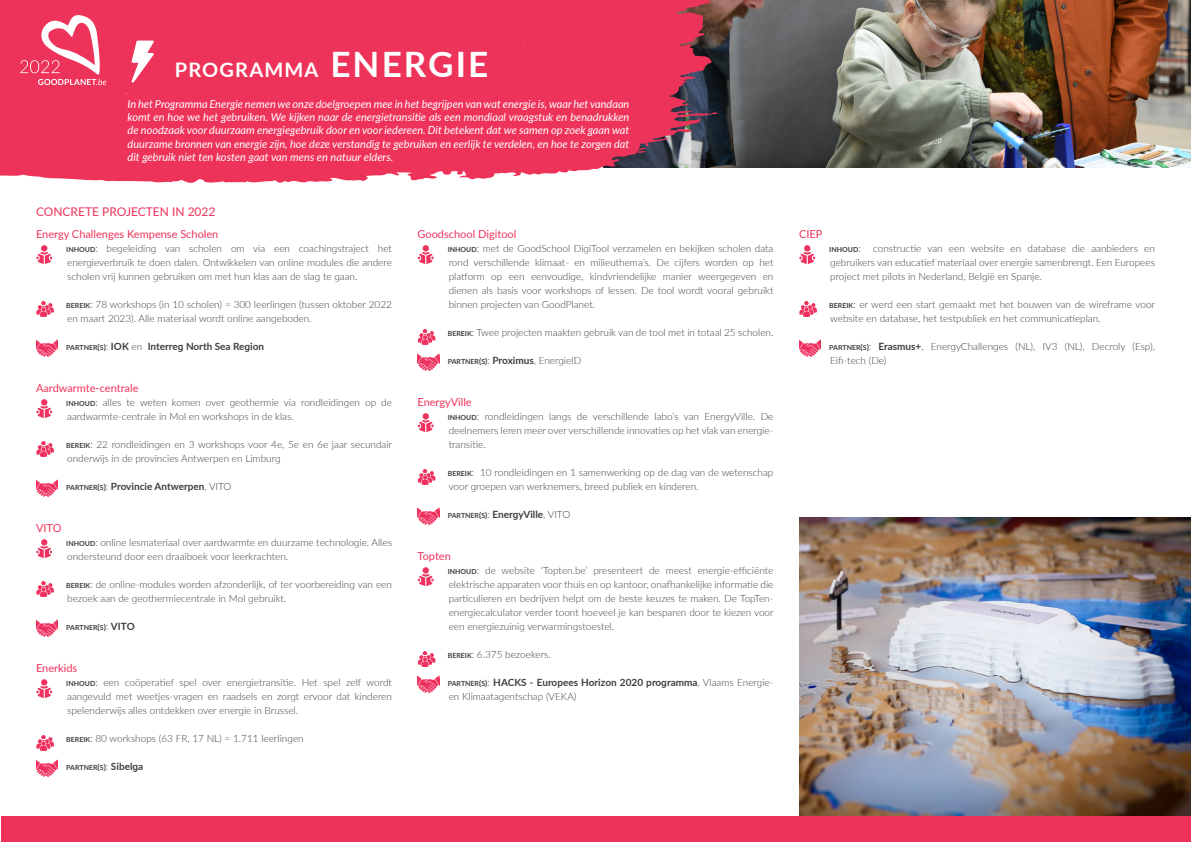
<style>
.page{position:relative;width:1191px;height:842px;background:#fff}
.page>*{position:absolute;margin:0;border:0;box-sizing:border-box;transform-origin:0 0}
.t1{font:700 20px "Lato";letter-spacing:.06em;color:#fff}
.t2{font:12px "Lato";color:#ee335a}
.t3{font:italic 11px/13.2px "Lato";color:#fff;text-align:justify}
.Projecttitel_Rood{font:11px "Lato";color:#ee335a}
.t4{font:300 10px/14px "Lato";color:#3e3e3f}
.t5{font:700 10px "Lato";color:#3e3e3f}
.t6{font:700 7px "Lato";color:#3e3e3f}
.s1{font-size:35px}
.s2{font-weight:700;font-size:7px}
.s3{font-style:inherit}
.s4{font-size:7px}
.s5{font-size:8px}
.s6{font-weight:300}
.s7{font-weight:300;font-size:10px}
.s8{font-size:10px}
.s9{font-weight:700;font-size:8px}
.s10{font-weight:700}
</style>
<div class="page">
<img style="left:717px;top:0;width:474px;height:167px">
<svg style="left:0;top:0;width:717px;height:183px;background:#e63c60"></svg>
<svg style="left:132px;top:41px;width:22px;height:42px"></svg>
<svg style="left:36px;top:245px;width:16px;height:19px"></svg>
<svg style="left:36px;top:301px;width:18px;height:16px"></svg>
<svg style="left:36px;top:340px;width:22px;height:17px"></svg>
<svg style="left:36px;top:399px;width:16px;height:19px"></svg>
<svg style="left:36px;top:441px;width:18px;height:16px"></svg>
<svg style="left:36px;top:480px;width:22px;height:17px"></svg>
<svg style="left:36px;top:539px;width:16px;height:19px"></svg>
<svg style="left:36px;top:581px;width:18px;height:16px"></svg>
<svg style="left:36px;top:620px;width:22px;height:17px"></svg>
<svg style="left:36px;top:679px;width:16px;height:19px"></svg>
<svg style="left:36px;top:735px;width:18px;height:16px"></svg>
<svg style="left:36px;top:760px;width:22px;height:17px"></svg>
<svg style="left:418px;top:245px;width:16px;height:19px"></svg>
<svg style="left:418px;top:329px;width:17px;height:16px"></svg>
<svg style="left:417px;top:354px;width:22px;height:17px"></svg>
<svg style="left:418px;top:413px;width:16px;height:19px"></svg>
<svg style="left:418px;top:469px;width:17px;height:16px"></svg>
<svg style="left:417px;top:508px;width:22px;height:17px"></svg>
<svg style="left:418px;top:567px;width:16px;height:19px"></svg>
<svg style="left:418px;top:651px;width:17px;height:16px"></svg>
<svg style="left:417px;top:676px;width:22px;height:17px"></svg>
<svg style="left:799px;top:245px;width:16px;height:19px"></svg>
<svg style="left:799px;top:301px;width:18px;height:16px"></svg>
<svg style="left:799px;top:340px;width:21px;height:17px"></svg>
<img style="left:799px;top:518px;width:392px;height:298px">
<div style="left:1px;top:816px;width:1190px;height:26px;background:#ee335a"></div>
<svg style="left:20px;top:14px;width:86px;height:71px"></svg>
<p class="t1" style="left:175px;top:55px;width:315px">PROGRAMMA <span class="s1">ENERGIE</span></p>
<p class="t3" style="left:128px;top:97px;width:503px">In het Programma Energie nemen we onze doelgroepen mee in het begrijpen van wat energie is, waar het vandaan komt en hoe we het gebruiken. We kijken naar de energietransitie als een mondiaal vraagstuk en benadrukken de noodzaak voor duurzaam energiegebruik door en voor iedereen. Dit betekent dat we samen op zoek gaan wat duurzame bronnen van energie zijn, hoe deze verstandig te gebruiken en eerlijk te verdelen, en hoe te zorgen dat dit gebruik niet ten kosten gaat van mens en natuur elders.</p>
<p class="t2" style="left:36px;top:203px;width:181px">CONCRETE PROJECTEN IN 2022</p>
<p class="Projecttitel_Rood" style="left:36px;top:226px;width:184px">Energy Challenges Kempense Scholen</p>
<p class="t4" style="left:66px;top:241px;width:327px;text-align:justify"><span class="s2">INHOUD</span><span class="s3">:</span> begeleiding van scholen om via een coachingstraject het energieverbruik te doen dalen. Ontwikkelen van online modules die andere scholen vrij kunnen gebruiken om met hun klas aan de slag te gaan.</p>
<p class="t4" style="left:66px;top:297px;width:327px"><span class="s2">BEREIK</span><span class="s3">:</span> 78 workshops (in 10 scholen) = 300 leerlingen (tussen oktober 2022 en maart 2023). Alle materiaal wordt online aangeboden.</p>
<p class="t5" style="left:66px;top:339px;width:199px"><span class="s4">PARTNER</span><span class="s5">(</span><span class="s4">S</span><span class="s5">)</span><span class="s6">:</span> IOK <span class="s6">en</span> Interreg North Sea Region</p>
<p class="Projecttitel_Rood" style="left:36px;top:380px;width:104px">Aardwarmte-centrale</p>
<p class="t4" style="left:66px;top:395px;width:327px"><span class="s2">INHOUD</span><span class="s3">:</span> alles te weten komen over geothermie via rondleidingen op de aardwarmte-centrale in Mol en workshops in de klas.</p>
<p class="t4" style="left:66px;top:437px;width:327px"><span class="s2">BEREIK</span><span class="s3">:</span> 22 rondleidingen en 3 workshops voor 4e, 5e en 6e jaar secundair onderwijs in de provincies Antwerpen en Limburg</p>
<p class="t5" style="left:66px;top:479px;width:167px"><span class="s4">PARTNER</span><span class="s5">(</span><span class="s4">S</span><span class="s5">)</span><span class="s6">:</span> Provincie Antwerpen<span class="s6">, VITO</span></p>
<p class="Projecttitel_Rood" style="left:36px;top:520px;width:27px">VITO</p>
<p class="t4" style="left:66px;top:535px;width:327px"><span class="s2">INHOUD</span><span class="s3">:</span> online lesmateriaal over aardwarmte en duurzame technologie. Alles ondersteund door een draaiboek voor leerkrachten.</p>
<p class="t4" style="left:66px;top:577px;width:327px"><span class="s2">BEREIK</span><span class="s3">:</span> de online-modules worden afzonderlijk, of ter voorbereiding van een bezoek aan de geothermiecentrale in Mol gebruikt.</p>
<p class="t6" style="left:66px;top:622px;width:70px">PARTNER<span class="s5">(</span>S<span class="s5">)</span><span class="s7">:</span> <span class="s8">VITO</span></p>
<p class="Projecttitel_Rood" style="left:36px;top:660px;width:43px">Enerkids</p>
<p class="t4" style="left:66px;top:675px;width:327px;text-align:justify"><span class="s2">INHOUD</span><span class="s3">:</span> een coöperatief spel over energietransitie. Het spel zelf wordt aangevuld met weetjes-vragen en raadsels en zorgt ervoor dat kinderen spelenderwijs alles ontdekken over energie in Brussel.</p>
<p class="t4" style="left:66px;top:731px;width:239px"><span class="s2">BEREIK</span><span class="s3">:</span> 80 workshops (63 FR, 17 NL) = 1.711 leerlingen</p>
<p class="t6" style="left:66px;top:762px;width:78px">PARTNER<span class="s5">(</span>S<span class="s5">)</span><span class="s7">:</span> <span class="s8">Sibelga</span></p>
<p class="Projecttitel_Rood" style="left:417px;top:226px;width:100px">Goodschool Digitool</p>
<p class="t4" style="left:448px;top:241px;width:327px;text-align:justify"><span class="s2">INHOUD</span><span class="s3">:</span> met de GoodSchool DigiTool verzamelen en bekijken scholen data rond verschillende klimaat- en milieuthema’s. De cijfers worden op het platform op een eenvoudige, kindvriendelijke manier weergegeven en dienen als basis voor workshops of lessen. De tool wordt vooral gebruikt binnen projecten van GoodPlanet.</p>
<p class="t4" style="left:448px;top:325px;width:327px"><span class="s2">BEREIK</span><span class="s3">:</span> Twee projecten maakten gebruik van de tool met in totaal 25 scholen.</p>
<p class="t4" style="left:448px;top:353px;width:135px"><span class="s2">PARTNER</span><span class="s9">(</span><span class="s2">S</span><span class="s9">)</span>: <span class="s10">Proximus</span>, EnergieID</p>
<p class="Projecttitel_Rood" style="left:417px;top:394px;width:56px">EnergyVille</p>
<p class="t4" style="left:448px;top:409px;width:327px;text-align:justify"><span class="s2">INHOUD</span><span class="s3">:</span> rondleidingen langs de verschillende labo’s van EnergyVille. De deelnemers leren meer over verschillende innovaties op het vlak van energie&shy;transitie.</p>
<p class="t4" style="left:448px;top:465px;width:327px"><span class="s2">BEREIK</span><span class="s3">:</span> 10 rondleidingen en 1 samenwerking op de dag van de wetenschap voor groepen van werknemers, breed publiek en kinderen.</p>
<p class="t5" style="left:448px;top:507px;width:124px"><span class="s4">PARTNER</span><span class="s5">(</span><span class="s4">S</span><span class="s5">)</span><span class="s6">:</span> EnergyVille<span class="s6">, VITO</span></p>
<p class="Projecttitel_Rood" style="left:417px;top:548px;width:35px">Topten</p>
<p class="t4" style="left:448px;top:563px;width:327px;text-align:justify"><span class="s2">INHOUD</span><span class="s3">:</span> de website ‘Topten.be’ presenteert de meest energie-efficiënte elektrische apparaten voor thuis en op kantoor, onafhankelijke informatie die particulieren en bedrijven helpt om de beste keuzes te maken. De TopTen&shy;energiecalculator verder toont hoeveel je kan besparen door te kiezen voor een energiezuinig verwarmingstoestel.</p>
<p class="t4" style="left:448px;top:647px;width:104px"><span class="s2">BEREIK</span><span class="s3">:</span> 6.375 bezoekers.</p>
<p class="t4" style="left:448px;top:675px;width:327px"><span class="s2">PARTNER</span><span class="s9">(</span><span class="s2">S</span><span class="s9">)</span>: <span class="s10">HACKS - Europees Horizon 2020 programma</span>, Vlaams Energie&shy;en Klimaatagentschap (VEKA)</p>
<p class="Projecttitel_Rood" style="left:799px;top:226px;width:25px">CIEP</p>
<p class="t4" style="left:829px;top:241px;width:327px;text-align:justify"><span class="s2">INHOUD</span><span class="s3">:</span> constructie van een website en database die aanbieders en gebruikers van educatief materiaal over energie samenbrengt. Een Europees project met pilots in Nederland, België en Spanje.</p>
<p class="t4" style="left:829px;top:297px;width:327px"><span class="s2">BEREIK</span><span class="s3">:</span> er werd een start gemaakt met het bouwen van de wireframe voor website en database, het testpubliek en het communicatieplan.</p>
<p class="t4" style="left:829px;top:339px;width:327px"><span class="s2">PARTNER</span><span class="s9">(</span><span class="s2">S</span><span class="s9">)</span>: <span class="s10">Erasmus+</span>, EnergyChallenges (NL), IV3 (NL), Decroly (Esp),<br>Eifi-tech (De)</p>
</div>
